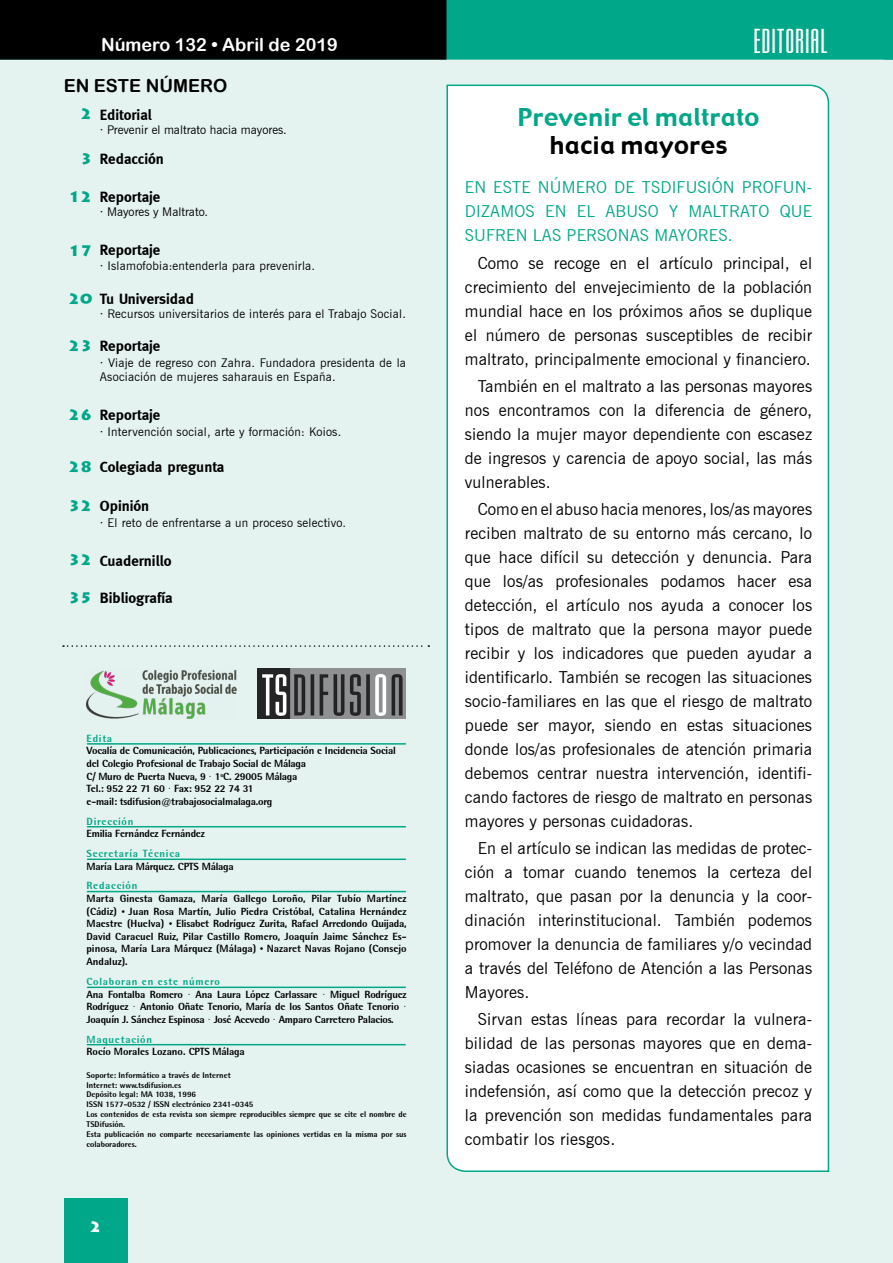
<style>
.page{position:relative;width:893px;height:1263px;background:#fff}
.page>*{position:absolute;margin:0;border:0;box-sizing:border-box;transform-origin:0 0}
.t1{font:36px "Mekanik Let Plain";letter-spacing:.025em;color:#fff}
.t2{font:24px "Gadget";letter-spacing:.03em;color:#00a788}
.t3{font:24px "Gadget";letter-spacing:.03em;color:#000}
.t4{font:18px "Arial Rounded MT Bold";color:#fff}
.t5{font:18px "Arial Rounded MT Bold";color:#000}
.t6{font:16.5px/24px "News Gothic BT";letter-spacing:.01em;color:#000;text-align:justify}
.t7{font:16.5px/24px "News Gothic BT";letter-spacing:.01em;color:#00a788;text-align:justify}
.t8{font:700 15px "Meta";color:#000}
.t9{font:900 15px "Lithos Pro";color:#00a788}
.t10{font:900 15px "Lithos Pro";color:#fff}
.t11{font:12px/14.4px "News Gothic BT";letter-spacing:.02em;color:#000}
.t12{font:12px "News Gothic BT";color:#000}
.t13{font:800 10.5px/12.6px "Rotis Semi Sans";letter-spacing:-.02em;color:#000}
.t14{font:800 10.5px "Rotis Semi Sans";letter-spacing:.07em;color:#00a788}
.t15{font:800 10.5px "Rotis Semi Sans";color:#000}
.t16{font:800 8.25px/9.9px "Rotis Semi Sans";color:#000}
.s1{font-family:"Times New Roman";font-weight:400}
.s2{color:#00a788}
</style>
<div class="page">
<div style="left:0;top:0;width:892px;height:1263px;background:#e5f3f0"></div>
<div style="left:446px;top:0;width:438px;height:60px;background:#00a788"></div>
<div style="left:0;top:0;width:446px;height:60px;background:#000"></div>
<svg style="left:63px;top:645px;width:366px;height:2px"></svg>
<img style="left:258px;top:669px;width:148px;height:50px">
<hr style="left:87px;top:743px;width:318px;height:2px;background:#00a788">
<hr style="left:87px;top:826px;width:318px;height:1px;background:#00a788">
<hr style="left:87px;top:891px;width:318px;height:1px;background:#00a788">
<hr style="left:87px;top:986px;width:318px;height:2px;background:#00a788">
<hr style="left:87px;top:1044px;width:318px;height:1px;background:#00a788">
<hr style="left:88px;top:858px;width:317px;height:2px;background:#00a788">
<div style="left:446px;top:84px;width:384px;height:1088px;background:#fff"></div>
<svg style="left:884px;top:0;width:9px;height:60px"></svg>
<img style="left:87px;top:669px;width:150px;height:50px">
<div style="left:64px;top:1198px;width:64px;height:65px;background:#00a788"></div>
<p class="t4" style="left:101px;top:34px;width:238px">Número 132 • Abril de 2019</p>
<h1 class="t1" style="left:753px;top:23px;width:76px">EDITORIAL</h1>
<p class="t5" style="left:64px;top:75px;width:165px">EN ESTE NÚMERO</p>
<p class="t9" style="left:80px;top:105px;width:14px">2</p>
<p class="t9" style="left:80px;top:150px;width:14px">3</p>
<p class="t9" style="left:68px;top:187px;width:26px">12</p>
<p class="t8" style="left:100px;top:106px;width:54px">Editorial</p>
<p class="t12" style="left:100px;top:123px;width:189px">· Prevenir el maltrato hacia mayores.</p>
<p class="t8" style="left:100px;top:150px;width:66px">Redacción</p>
<p class="t8" style="left:100px;top:188px;width:62px">Reportaje</p>
<p class="t12" style="left:100px;top:205px;width:110px">· Mayores y Maltrato.</p>
<p class="t8" style="left:100px;top:241px;width:62px">Reportaje</p>
<p class="t11" style="left:100px;top:258px;width:217px">· Islamofobia:entenderla para prevenirla.</p>
<p class="t8" style="left:100px;top:290px;width:96px">Tu Universidad</p>
<p class="t11" style="left:100px;top:306px;width:308px">· Recursos universitarios de interés para el Trabajo Social.</p>
<p class="t8" style="left:100px;top:337px;width:62px">Reportaje</p>
<p class="t11" style="left:100px;top:355px;width:308px">· Viaje de regreso con Zahra. Fundadora presidenta de la<br>Asociación de mujeres saharauis en España.</p>
<p class="t8" style="left:100px;top:406px;width:62px">Reportaje</p>
<p class="t11" style="left:100px;top:425px;width:243px">· Intervención social, arte y formación: Koios.</p>
<p class="t8" style="left:100px;top:458px;width:126px">Colegiada pregunta</p>
<p class="t8" style="left:100px;top:497px;width:51px">Opinión</p>
<p class="t11" style="left:100px;top:515px;width:248px">· El reto de enfrentarse a un proceso selectivo.</p>
<p class="t8" style="left:100px;top:552px;width:73px">Cuadernillo</p>
<p class="t8" style="left:100px;top:589px;width:74px">Bibliografía</p>
<p class="t9" style="left:68px;top:241px;width:26px">17</p>
<p class="t9" style="left:68px;top:289px;width:26px">20</p>
<p class="t9" style="left:68px;top:336px;width:26px">23</p>
<p class="t9" style="left:68px;top:406px;width:26px">26</p>
<p class="t9" style="left:68px;top:458px;width:26px">28</p>
<p class="t9" style="left:68px;top:497px;width:26px">32</p>
<p class="t9" style="left:68px;top:551px;width:26px">32</p>
<p class="t9" style="left:68px;top:588px;width:26px">35</p>
<p class="t14" style="left:87px;top:732px;width:27px">Edita</p>
<p class="t13" style="left:87px;top:744px;width:311px">Vocalía de Comunicación, Publicaciones, Participación e Incidencia Social del Colegio Profesional de Trabajo Social de Málaga<br>C/ Muro de Puerta Nueva, 9 <span class="s1">·</span> 1ºC. 29005 Málaga<br>Tel.: 952 22 71 60 <span class="s1">·</span> Fax: 952 22 74 31<br>e-mail: tsdifusion@trabajosocialmalaga.org</p>
<p class="t14" style="left:87px;top:814px;width:48px">Dirección</p>
<p class="t13" style="left:87px;top:827px;width:120px">Emilia Fernández Fernández</p>
<p class="t14" style="left:87px;top:847px;width:95px">Secretaría Técnica</p>
<p class="t13" style="left:87px;top:860px;width:149px">María Lara Márquez. CPTS Málaga</p>
<p class="t14" style="left:87px;top:879px;width:52px">Redacción</p>
<p class="t13" style="left:87px;top:892px;width:322px;text-align:justify">Marta Ginesta Gamaza, María Gallego Loroño, Pilar Tubío Martínez (Cádiz) <span class="s1">•</span> Juan Rosa Martín, Julio Piedra Cristóbal, Catalina Hernández Maestre (Huelva) <span class="s1">•</span> Elisabet Rodríguez Zurita, Rafael Arredondo Quijada, David Caracuel Ruiz, Pilar Castillo Romero, Joaquín Jaime Sánchez Es&shy;pinosa, María Lara Márquez (Málaga) <span class="s1">•</span> Nazaret Navas Rojano (Consejo Andaluz).</p>
<p class="t13" style="left:87px;top:975px;width:322px"><span class="s2">Colaboran en este número<br></span>Ana Fontalba Romero <span class="s1">·</span> Ana Laura López Carlassare <span class="s1">·</span> Miguel Rodríguez Rodríguez <span class="s1">·</span> Antonio Oñate Tenorio, María de los Santos Oñate Tenorio <span class="s1">· </span>Joaquín J. Sánchez Espinosa <span class="s1">·</span> José Acevedo <span class="s1">·</span> Amparo Carretero Palacios.</p>
<p class="t14" style="left:87px;top:1032px;width:67px">Maquetación</p>
<p class="t15" style="left:87px;top:1045px;width:160px">Rocío Morales Lozano. CPTS Málaga</p>
<p class="t16" style="left:87px;top:1070px;width:322px">Soporte: Informático a través de Internet<br>Internet: www.tsdifusion.es<br>Depósito legal: MA 1038, 1996<br>ISSN 1577-0532 / ISSN electrónico 2341-0345<br>Los contenidos de esta revista son siempre reproducibles siempre que se cite el nombre de TSDifusión.<br>Esta publicación no comparte necesariamente las opiniones vertidas en la misma por sus colaboradores.</p>
<p class="t10" style="left:90px;top:1217px;width:14px">2</p>
<h2 class="t2" style="left:518px;top:102px;width:243px">Prevenir el maltrato</h2>
<h2 class="t3" style="left:550px;top:130px;width:179px">hacia mayores</h2>
<p class="t7" style="left:465px;top:175px;width:349px">EN ESTE NÚMERO DE TSDIFUSIÓN PROFUN-DIZAMOS EN EL ABUSO Y MALTRATO QUE SUFREN LAS PERSONAS MAYORES.</p>
<p class="t6" style="left:465px;top:251px;width:349px;text-indent:13px">Como se recoge en el artículo principal, el crecimiento del envejecimiento de la población mundial hace en los próximos años se duplique el número de personas susceptibles de recibir maltrato, principalmente emocional y financiero.</p>
<p class="t6" style="left:465px;top:374px;width:349px;text-indent:13px">También en el maltrato a las personas mayores nos encontramos con la diferencia de género, siendo la mujer mayor dependiente con escasez de ingresos y carencia de apoyo social, las más vulnerables.</p>
<p class="t6" style="left:465px;top:497px;width:349px;text-indent:13px">Como en el abuso hacia menores, los/as mayores reciben maltrato de su entorno más cercano, lo que hace difícil su detección y denuncia. Para que los/as profesionales podamos hacer esa detección, el artículo nos ayuda a conocer los tipos de maltrato que la persona mayor puede recibir y los indicadores que pueden ayudar a identificarlo. También se recogen las situaciones socio-familiares en las que el riesgo de maltrato puede ser mayor, siendo en estas situaciones donde los/as profesionales de atención primaria debemos centrar nuestra intervención, identifi&shy;cando factores de riesgo de maltrato en personas mayores y personas cuidadoras.</p>
<p class="t6" style="left:465px;top:836px;width:349px;text-indent:13px">En el artículo se indican las medidas de protec&shy;ción a tomar cuando tenemos la certeza del maltrato, que pasan por la denuncia y la coor&shy;dinación interinstitucional. También podemos promover la denuncia de familiares y/o vecindad a través del Teléfono de Atención a las Personas Mayores.</p>
<p class="t6" style="left:465px;top:1007px;width:349px;text-indent:13px">Sirvan estas líneas para recordar la vulnera&shy;bilidad de las personas mayores que en dema&shy;siadas ocasiones se encuentran en situación de indefensión, así como que la detección precoz y la prevención son medidas fundamentales para combatir los riesgos.</p>
</div>
